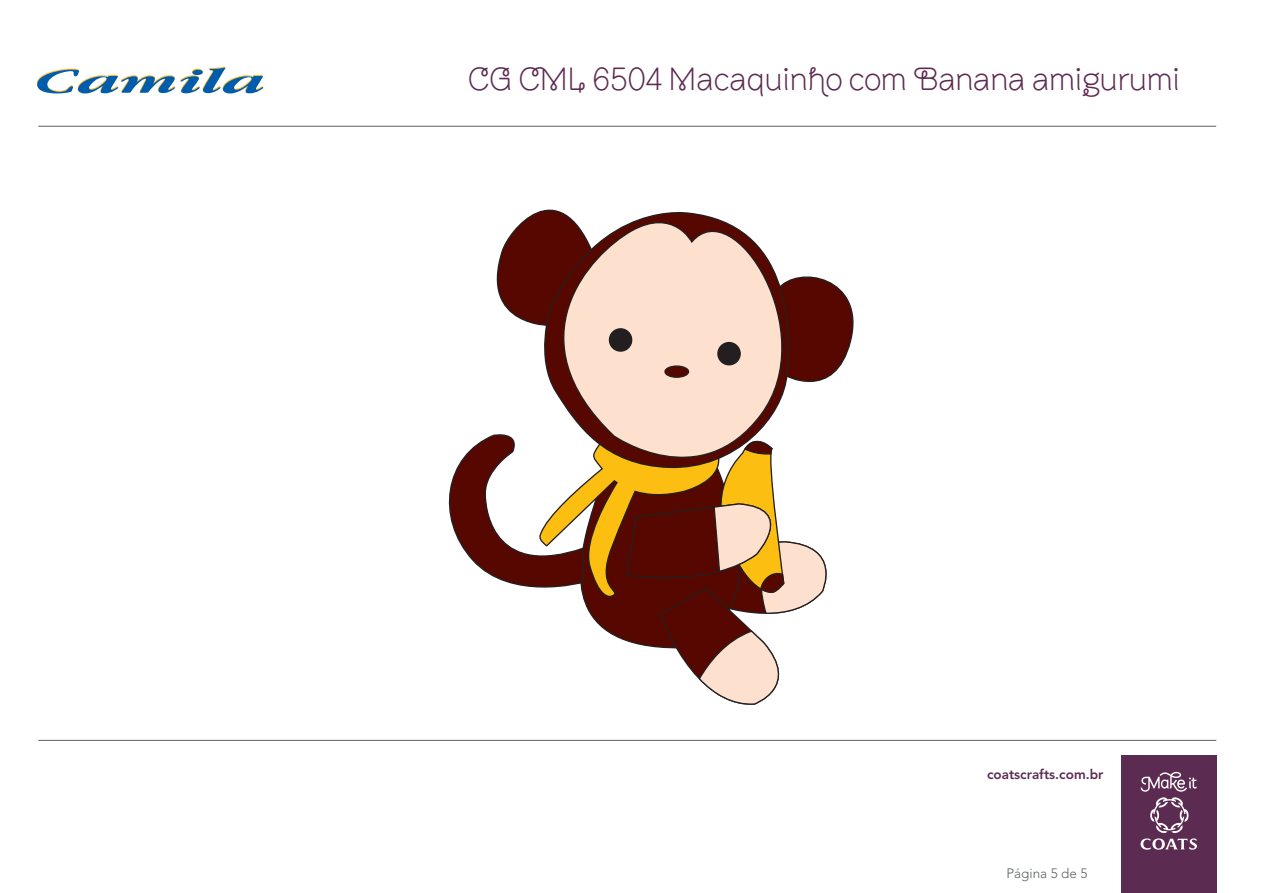
<style>
.page{position:relative;width:1263px;height:893px;background:#fff}
.page>*{position:absolute;margin:0;border:0;box-sizing:border-box;transform-origin:0 0}
.t1{font:300 32.7px "Brownstone Sans";color:#5c2b51}
.t2{font:800 13.5px "Avenir LT Std";color:#5c2b51}
.t3{font:300 13.5px "Avenir LT Std";color:#5d6161}
</style>
<div class="page">
<div style="left:1121px;top:756px;width:95px;height:137px;background:#5c2b51"></div>
<svg style="left:1140px;top:772px;width:57px;height:78px"></svg>
<hr style="left:38px;top:740px;width:1178px;height:1px;background:#5d6161">
<hr style="left:38px;top:126px;width:1178px;height:1px;background:#5d6161">
<svg style="left:36px;top:66px;width:228px;height:28px"></svg>
<svg style="left:496px;top:233px;width:16px;height:81px"></svg>
<svg style="left:824px;top:279px;width:30px;height:101px"></svg>
<svg style="left:512px;top:209px;width:312px;height:221px"></svg>
<div style="left:609px;top:329px;width:23px;height:22px;background:#231f20;border-radius:50%"></div>
<div style="left:609px;top:328px;width:23px;height:24px;border:1px solid #231f20;border-radius:50%"></div>
<div style="left:718px;top:343px;width:22px;height:22px;background:#231f20;border-radius:50%"></div>
<div style="left:717px;top:342px;width:24px;height:23px;border:1px solid #231f20;border-radius:50%"></div>
<div style="left:665px;top:366px;width:23px;height:11px;background:#560800;border-radius:50%"></div>
<div style="left:664px;top:365px;width:25px;height:13px;border:1px solid #231f20;border-radius:50%"></div>
<svg style="left:448px;top:430px;width:379px;height:275px"></svg>
<p class="t1" style="left:468px;top:59px;width:713px">CG CML 6504 Macaquinho com Banana amigurumi</p>
<p class="t2" style="left:987px;top:766px;width:118px">coatscrafts.com.br</p>
<p class="t3" style="left:1006px;top:865px;width:83px">Página 5 de 5</p>
</div>
